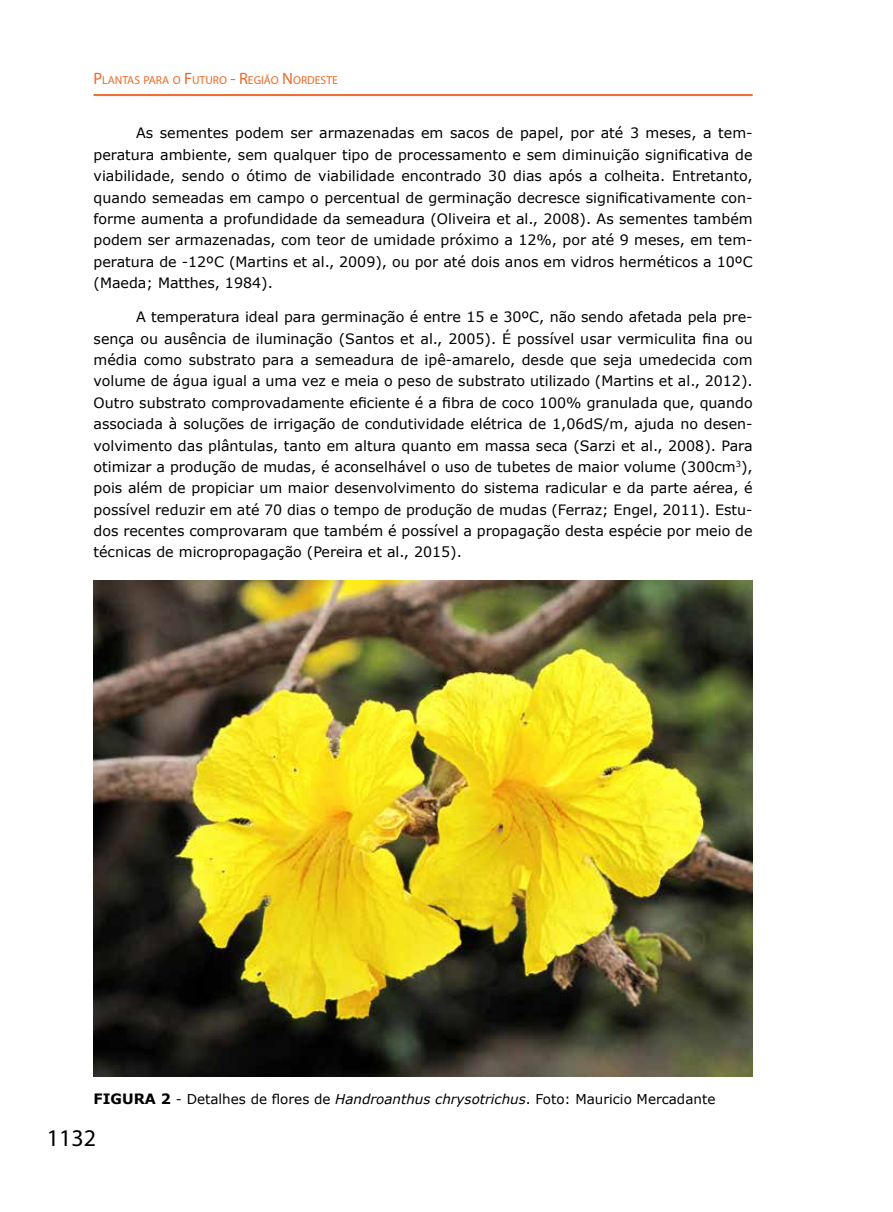
<style>
.page{position:relative;width:893px;height:1212px;background:#fff}
.page>*{position:absolute;margin:0;border:0;box-sizing:border-box;transform-origin:0 0}
.t1{font:24px "Myriad Pro";color:#000}
.t2{font:14.25px/21.5px "Verdana";color:#000;text-align:justify}
.t3{font:13.5px "Verdana";color:#000}
.t4{font:11.55px "Myriad Pro";color:#ed6928}
.s1{font-size:16.5px}
.s2{font-weight:700;font-size:14.25px}
.s3{font-style:italic}
</style>
<div class="page">
<hr style="left:94px;top:94px;width:659px;height:1px;background:#ed6928">
<hr style="left:94px;top:95px;width:659px;height:1px;background:#ed6928">
<img style="left:94px;top:581px;width:659px;height:495px">
<p class="t4" style="left:94px;top:73px;width:246px"><span class="s1">P</span>LANTAS PARA O <span class="s1">F</span>UTURO <span class="s1">- R</span>EGIÃO <span class="s1">N</span> ORDESTE</p>
<p class="t2" style="left:94px;top:123px;width:661px;text-indent:43px">As sementes podem ser armazenadas em sacos de papel, por até 3 meses, a tem&shy;peratura ambiente, sem qualquer tipo de processamento e sem diminuição significativa de viabilidade, sendo o ótimo de viabilidade encontrado 30 dias após a colheita. Entretanto, quando semeadas em campo o percentual de germinação decresce significativamente con&shy;forme aumenta a profundidade da semeadura (Oliveira et al., 2008). As sementes também podem ser armazenadas, com teor de umidade próximo a 12%, por até 9 meses, em tem&shy;peratura de -12ºC (Martins et al., 2009), ou por até dois anos em vidros herméticos a 10ºC (Maeda; Matthes, 1984).</p>
<p class="t2" style="left:94px;top:307px;width:661px;text-indent:43px">A temperatura ideal para germinação é entre 15 e 30ºC, não sendo afetada pela pre&shy;sença ou ausência de iluminação (Santos et al., 2005). É possível usar vermiculita fina ou média como substrato para a semeadura de ipê-amarelo, desde que seja umedecida com volume de água igual a uma vez e meia o peso de substrato utilizado (Martins et al., 2012).<br>Outro substrato comprovadamente eficiente é a fibra de coco 100% granulada que, quando associada à soluções de irrigação de condutividade elétrica de 1,06dS/m, ajuda no desen&shy;volvimento das plântulas, tanto em altura quanto em massa seca (Sarzi et al., 2008). Para otimizar a produção de mudas, é aconselhável o uso de tubetes de maior volume (300cm<sup>3</sup>), pois além de propiciar um maior desenvolvimento do sistema radicular e da parte aérea, é possível reduzir em até 70 dias o tempo de produção de mudas (Ferraz; Engel, 2011). Estu&shy;dos recentes comprovaram que também é possível a propagação desta espécie por meio de técnicas de micropropagação (Pereira et al., 2015).</p>
<p class="t3" style="left:94px;top:1090px;width:623px"><span class="s2">FIGURA 2</span> - Detalhes de flores de <span class="s3">Handroanthus chrysotrichus</span>. Foto: Mauricio Mercadante</p>
<h1 class="t1" style="left:47px;top:1123px;width:51px">1132</h1>
</div>
